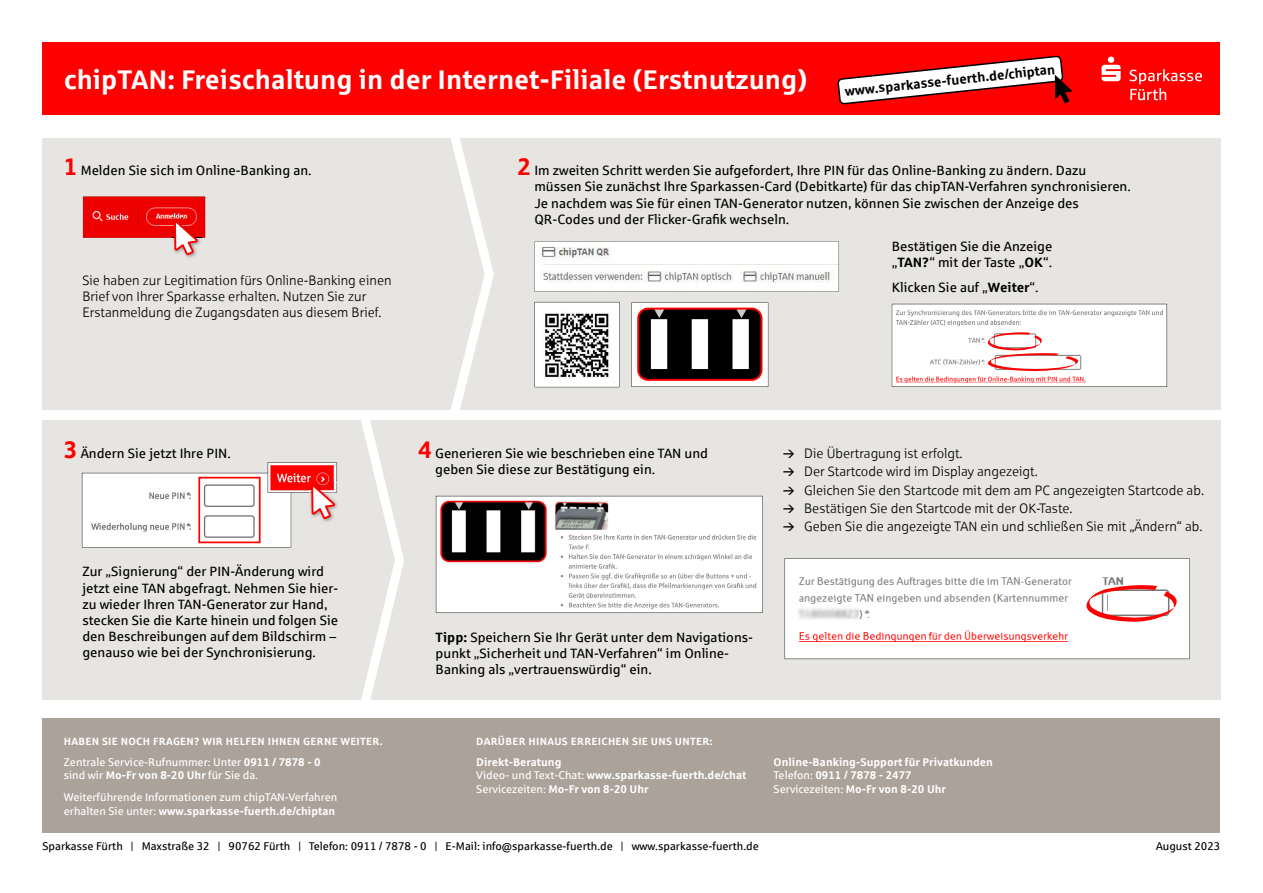
<style>
.page{position:relative;width:1263px;height:893px;background:#fff}
.page>*{position:absolute;margin:0;border:0;box-sizing:border-box;transform-origin:0 0}
.t1{font:700 27px "Sparkasse Rg";color:#fff}
.t2{font:13.5px/16.2px "Sparkasse Rg";color:#000}
.t3{font:13.5px/18.3px "Sparkasse Lt";color:#000}
.t4{font:700 13.5px "Sparkasse Rg";color:#000}
.t5{font:700 11.25px/13.5px "Sparkasse Rg";color:#fff}
.t6{font:11.25px/13.5px "Sparkasse Rg";color:#fff}
.t7{font:11.25px "Sparkasse Rg";color:#000}
.t8{font:700 10.5px "Sparkasse Rg";letter-spacing:.025em;color:#fff}
.s1{font-weight:700;font-size:24px;color:#f00}
.s2{font-weight:700}
.s3{font-weight:400}
</style>
<div class="page">
<div style="left:43px;top:138px;width:1178px;height:562px;background:#e7e5e1"></div>
<div style="left:28px;top:410px;width:1206px;height:9px;background:#fff"></div>
<svg style="left:450px;top:138px;width:44px;height:272px"></svg>
<svg style="left:361px;top:419px;width:43px;height:281px"></svg>
<div style="left:43px;top:43px;width:1177px;height:72px;background:#f00"></div>
<svg style="left:631px;top:302px;width:137px;height:85px;background:#7b6b6b"></svg>
<svg style="left:534px;top:302px;width:86px;height:85px;background:#b3b3b3"></svg>
<svg style="left:534px;top:242px;width:305px;height:50px;background:#f2f2f1"></svg>
<svg style="left:436px;top:496px;width:327px;height:117px;background:#d4d2d1"></svg>
<svg style="left:892px;top:304px;width:275px;height:83px;background:#f7eded"></svg>
<svg style="left:784px;top:558px;width:405px;height:101px;background:#f6ecec"></svg>
<img style="left:337px;top:483px;width:1px;height:24px">
<svg style="left:82px;top:462px;width:255px;height:86px"></svg>
<img style="left:185px;top:255px;width:10px;height:3px">
<svg style="left:83px;top:196px;width:122px;height:59px"></svg>
<div style="left:43px;top:718px;width:1177px;height:115px;background:#aba399"></div>
<svg style="left:837px;top:55px;width:235px;height:50px"></svg>
<svg style="left:1101px;top:57px;width:19px;height:24px"></svg>
<svg style="left:1129px;top:69px;width:73px;height:31px"></svg>
<h1 class="t1" style="left:64px;top:62px;width:745px">chipTAN: Freischaltung in der Internet-Filiale (Erstnutzung)</h1>
<p class="t4" style="left:844px;top:83px;width:212px;rotate:-6deg">www.sparkasse-fuerth.de/chiptan</p>
<p class="t2" style="left:64px;top:162px;width:249px"><span class="s1">1</span> Melden Sie sich im Online-Banking an.</p>
<p class="t3" style="left:82px;top:272px;width:311px;line-height:16.2px">Sie haben zur Legitimation fürs Online-Banking einen<br>Brief von Ihrer Sparkasse erhalten. Nutzen Sie zur<br>Erst anmeldung die Zugangsdaten aus diesem Brief.</p>
<p class="t2" style="left:534px;top:162px;width:598px;text-indent:-17px"><span class="s1">2</span> Im zweiten Schritt werden Sie aufgefordert, Ihre PIN für das Online-Banking zu ändern. Dazu müssen Sie zunächst Ihre Sparkassen-Card (Debitkarte) für das chipTAN-Verfahren synchronisieren.<br>Je nachdem was Sie für einen TAN-Generator nutzen, können Sie zwischen der Anzeige des QR-Codes und der Flicker-Grafik wechseln.</p>
<p class="t2" style="left:892px;top:238px;width:162px">Bestätigen Sie die Anzeige „<span class="s2">TAN?</span>“ mit der Taste „<span class="s2">OK</span>“.</p>
<p class="t2" style="left:892px;top:279px;width:148px">Klicken Sie auf „<span class="s2">Weiter</span>“.</p>
<p class="t2" style="left:64px;top:444px;width:169px"><span class="s1">3</span> Ändern Sie jetzt Ihre PIN.</p>
<p class="t2" style="left:82px;top:563px;width:257px">Zur „Signierung“ der PIN-Änderung wird jetzt eine TAN abgefragt. Nehmen Sie hier&shy;zu wieder Ihren TAN-Generator zur Hand, stecken Sie die Karte hinein und folgen Sie den Beschreibungen auf dem Bildschirm – genauso wie bei der Synchronisierung.</p>
<p class="t8" style="left:64px;top:734px;width:320px">HABEN SIE NOCH FRAGEN? WIR HELFEN IHNEN GERNE WEITER.</p>
<p class="t6" style="left:64px;top:754px;width:258px">Zentrale Service-Rufnummer: Unter <span class="s2">0911 / 7878 - 0 </span>sind wir <span class="s2">Mo-Fr von 8-20 Uhr</span> für Sie da.</p>
<p class="t6" style="left:64px;top:790px;width:275px">Weiterführende Informationen zum chipTAN-Verfahren erhalten Sie unter: <span class="s2">www.sparkasse-fuerth.de/chiptan</span></p>
<p class="t2" style="left:435px;top:444px;width:274px;text-indent:-17px"><span class="s1">4</span> Generieren Sie wie beschrieben eine TAN und geben Sie diese zur Bestätigung ein.</p>
<p class="t3" style="left:804px;top:444px;width:401px">Die Übertragung ist erfolgt.<br>Der Startcode wird im Display angezeigt.<br>Gleichen Sie den Startcode mit dem am PC angezeigten Startcode ab.<br>Bestätigen Sie den Startcode mit der OK-Taste.<br>Geben Sie die angezeigte TAN ein und schließen Sie mit „Ändern“ ab.</p>
<p class="t2" style="left:436px;top:629px;width:319px"><span class="s2">Tipp:</span> Speichern Sie Ihr Gerät unter dem Navigations&shy;punkt „Sicherheit und TAN-Verfahren“ im Online-<br>Banking als „vertrauenswürdig“ ein.</p>
<p class="t8" style="left:476px;top:734px;width:238px">DARÜBER HINAUS ERREICHEN SIE UNS UNTER:</p>
<p class="t5" style="left:476px;top:754px;width:272px">Direkt-Beratung<br><span class="s3">Video- und Text-Chat:</span> www.sparkasse-fuerth.de/chat<br><span class="s3">Servicezeiten:</span> Mo-Fr von 8-20 Uhr</p>
<p class="t5" style="left:774px;top:754px;width:221px">Online-Banking-Support für Privatkunden<br><span class="s3">Telefon:</span> 0911 / 7878 - 2477<br><span class="s3">Servicezeiten:</span> Mo-Fr von 8-20 Uhr</p>
<p class="t7" style="left:43px;top:839px;width:718px">Sparkasse Fürth | Maxstraße 32 | 90762 Fürth | Telefon: 0911 / 7878 - 0 | E-Mail: info@sparkasse-fuerth.de | www.sparkasse-fuerth.de</p>
<p class="t7" style="left:1156px;top:839px;width:66px">August 2023</p>
</div>
